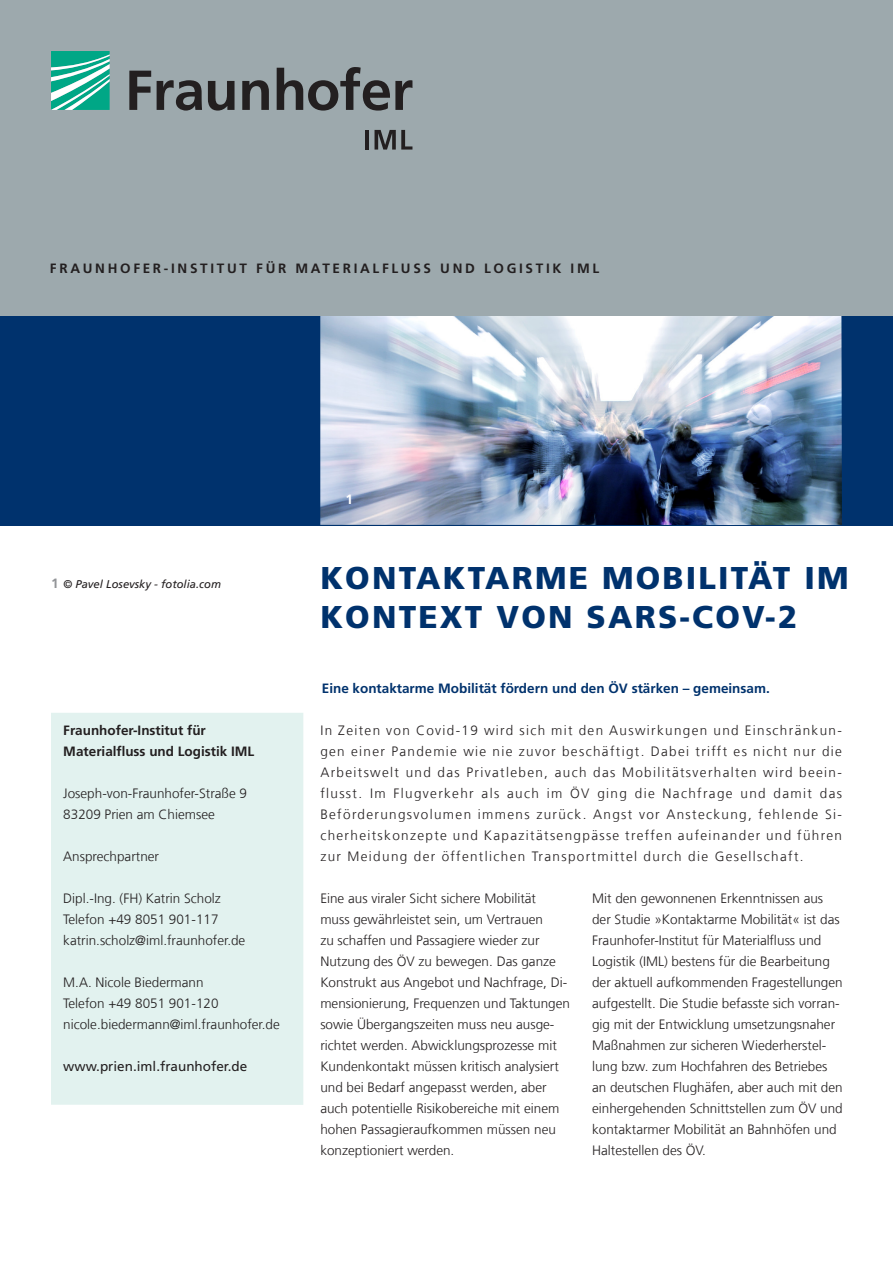
<style>
.page{position:relative;width:893px;height:1263px;background:#fff}
.page>*{position:absolute;margin:0;border:0;box-sizing:border-box;transform-origin:0 0}
._00_Titel{font:900 31.5px/39px "Frutiger LT Com";letter-spacing:.07em;color:#00326d}
._06_Fließtext{font:300 13.5px/21px "Frutiger LT Com";color:#231f20}
._04_Einleitungstext{font:300 13.5px/21px "Frutiger LT Com";letter-spacing:.1em;color:#231f20;text-align:justify}
._07_Zwischenüberschr{font:700 13.5px "Frutiger LT Com";color:#00326d}
._10_Institutsname{font:700 13.5px "Frutiger LT Com";letter-spacing:.2em;color:#231f20}
._07_Zwischenüberschr-2{font:700 13.5px/21px "Frutiger LT Com";color:#231f20}
._06_Fließtext-2{font:13.5px "Frutiger LT Com";color:#231f20}
.t1{font:700 13.5px "Frutiger LT Com";color:#fff}
._05_Marginalie_Bildu{font:italic 11.25px "Frutiger LT Com";color:#231f20}
.s1{font-weight:700;font-style:normal;font-size:13.5px;color:#939598}
</style>
<div class="page">
<div style="left:0;top:315px;width:893px;height:210px;background:#00326d"></div>
<img style="left:320px;top:315px;width:522px;height:210px">
<div style="left:0;top:0;width:893px;height:315px;background:#9da9ad"></div>
<svg style="left:51px;top:51px;width:59px;height:59px;background:#4abea7"></svg>
<svg style="left:129px;top:67px;width:283px;height:44px"></svg>
<hr style="left:366px;top:130px;width:3px;height:20px;background:#231f20">
<svg style="left:375px;top:130px;width:37px;height:20px"></svg>
<div style="left:51px;top:713px;width:252px;height:392px;background:#e2f2ef"></div>
<p class="_10_Institutsname" style="left:50px;top:260px;width:551px">FRAUNHOFER-INSTITUT FÜR MATERIALFLUSS UND LOGISTIK IML</p>
<p class="_05_Marginalie_Bildu" style="left:51px;top:578px;width:172px"><span class="s1">1</span> © Pavel Losevsky - fotolia.com</p>
<p class="_07_Zwischenüberschr-2" style="left:63px;top:720px;width:193px">Fraunhofer-Institut für<br>Materialfluss und Logistik IML</p>
<p class="_06_Fließtext" style="left:63px;top:783px;width:185px">Joseph-von-Fraunhofer-Straße 9</p>
<p class="_06_Fließtext" style="left:63px;top:804px;width:153px">83209 Prien am Chiemsee</p>
<p class="_06_Fließtext" style="left:63px;top:846px;width:97px">Ansprechpartner</p>
<p class="_06_Fließtext" style="left:63px;top:888px;width:159px">Dipl.-Ing. (FH) Katrin Scholz</p>
<p class="_06_Fließtext" style="left:63px;top:909px;width:157px">Telefon +49 8051 901-117</p>
<p class="_06_Fließtext" style="left:63px;top:930px;width:184px">katrin.scholz@iml.fraunhofer.de</p>
<p class="_06_Fließtext" style="left:63px;top:972px;width:142px">M.A. Nicole Biedermann</p>
<p class="_06_Fließtext" style="left:63px;top:993px;width:157px">Telefon +49 8051 901-120</p>
<p class="_06_Fließtext" style="left:63px;top:1014px;width:218px">nicole.biedermann@iml.fraunhofer.de</p>
<p class="_06_Fließtext-2" style="left:63px;top:1058px;width:186px">www.prien.iml.fraunhofer.de</p>
<p class="t1" style="left:345px;top:491px;width:9px">1</p>
<p class="_00_Titel" style="left:320px;top:558px;width:530px">KONTAKTARME MOBILITÄT IM<br>KONTEXT VON SARS-COV-2</p>
<p class="_07_Zwischenüberschr" style="left:322px;top:680px;width:449px">Eine kontaktarme Mobilität fördern und den ÖV stärken – gemeinsam.</p>
<p class="_04_Einleitungstext" style="left:320px;top:720px;width:523px">In Zeiten von Covid-19 wird sich mit den Auswirkungen und Einschränkun&shy;gen einer Pandemie wie nie zuvor beschäftigt. Dabei trifft es nicht nur die Arbeitswelt und das Privatleben, auch das Mobilitätsverhalten wird beein&shy;flusst. Im Flugverkehr als auch im ÖV ging die Nachfrage und damit das Beförderungsvolumen immens zurück. Angst vor Ansteckung, fehlende Si&shy;cherheitskonzepte und Kapazitätsengpässe treffen aufeinander und führen zur Meidung der öffentlichen Transportmittel durch die Gesellschaft.</p>
<p class="_06_Fließtext" style="left:592px;top:888px;width:252px">Mit den gewonnenen Erkenntnissen aus der Studie »Kontaktarme Mobilität« ist das Fraunhofer-Institut für Materialfluss und Logistik (IML) bestens für die Bearbeitung der aktuell aufkommenden Fragestellungen aufgestellt. Die Studie befasste sich vorran&shy;gig mit der Entwicklung umsetzungsnaher Maßnahmen zur sicheren Wiederherstel&shy;lung bzw. zum Hochfahren des Betriebes an deutschen Flughäfen, aber auch mit den einhergehenden Schnittstellen zum ÖV und kontaktarmer Mobilität an Bahnhöfen und Haltestellen des ÖV.</p>
<p class="_06_Fließtext" style="left:320px;top:888px;width:251px">Eine aus viraler Sicht sichere Mobilität<br>muss gewährleistet sein, um Vertrauen<br>zu schaffen und Passagiere wieder zur Nutzung des ÖV zu bewegen. Das ganze Konstrukt aus Angebot und Nachfrage, Di&shy;mensionierung, Frequenzen und Taktungen sowie Übergangszeiten muss neu ausge&shy;richtet werden. Abwicklungsprozesse mit Kundenkontakt müssen kritisch analysiert und bei Bedarf angepasst werden, aber auch potentielle Risikobereiche mit einem hohen Passagieraufkommen müssen neu konzeptioniert werden.</p>
</div>
